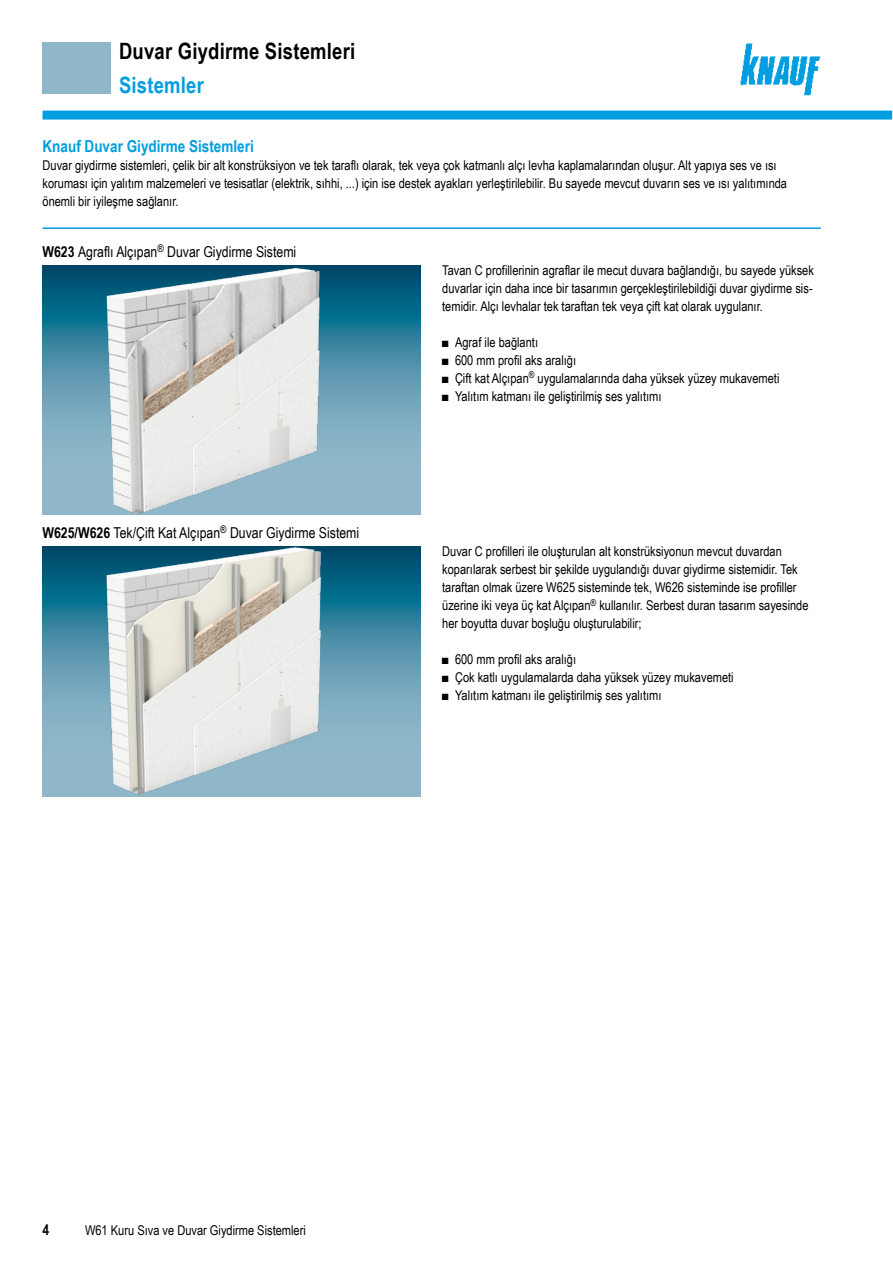
<style>
.page{position:relative;width:893px;height:1263px;background:#fff}
.page>*{position:absolute;margin:0;border:0;box-sizing:border-box;transform-origin:0 0}
.t1{font:700 22.5px "Arial Narrow";letter-spacing:.01em;color:#000}
.t2{font:700 22.5px "Arial Narrow";letter-spacing:.01em;color:#009ee0}
.t3{font:700 16.5px "Arial Narrow";color:#009ee0}
.t4{font:15px "Arial Narrow";color:#000}
.t5{font:700 15px "Arial Narrow";color:#000}
.t6{font:13.5px/18px "Arial Narrow";color:#000}
.s1{font-weight:700}
</style>
<div class="page">
<img style="left:740px;top:43px;width:81px;height:53px">
<div style="left:43px;top:111px;width:849px;height:9px;background:#009ee0"></div>
<img style="left:43px;top:265px;width:378px;height:250px">
<img style="left:43px;top:547px;width:378px;height:249px">
<hr style="left:43px;top:227px;width:778px;height:2px;background:#009ee0">
<div style="left:43px;top:43px;width:68px;height:51px;background:#8fb7c9"></div>
<h1 class="t1" style="left:119px;top:34px;width:238px">Duvar Giydirme Sistemleri</h1>
<h1 class="t2" style="left:119px;top:68px;width:86px">Sistemler</h1>
<p class="t3" style="left:43px;top:134px;width:213px">Knauf Duvar Giydirme Sistemleri</p>
<p class="t6" style="left:43px;top:156px;width:746px">Duvar giydirme sistemleri, çelik bir alt konstrüksiyon ve tek taraflı olarak, tek veya çok katmanlı alçı levha kaplamalarından oluşur. Alt yapıya ses ve ısı koruması için yalıtım malzemeleri ve tesisatlar (elektrik, sıhhi, ...) için ise destek ayakları yerleştirilebilir. Bu sayede mevcut duvarın ses ve ısı yalıtımında önemli bir iyileşme sağlanır.</p>
<p class="t4" style="left:43px;top:240px;width:255px"><span class="s1">W623</span> Agraflı Alçıpan<sup>®</sup> Duvar Giydirme Sistemi</p>
<p class="t4" style="left:43px;top:522px;width:318px"><span class="s1">W625/W626</span> Tek/Çift Kat Alçıpan<sup>®</sup> Duvar Giydirme Sistemi</p>
<p class="t6" style="left:442px;top:261px;width:373px;text-align:justify">Tavan C profillerinin agraflar ile mecut duvara bağlandığı, bu sayede yüksek duvarlar için daha ince bir tasarımın gerçekleştirilebildiği duvar giydirme sis&shy;temidir. Alçı levhalar tek taraftan tek veya çift kat olarak uygulanır.</p>
<p class="t6" style="left:442px;top:333px;width:97px">■ Agraf ile bağlantı</p>
<p class="t6" style="left:442px;top:351px;width:135px">■ 600 mm profil aks aralığı</p>
<p class="t6" style="left:442px;top:369px;width:339px">■ Çift kat Alçıpan<sup>®</sup> uygulamalarında daha yüksek yüzey mukavemeti</p>
<p class="t6" style="left:442px;top:387px;width:221px">■ Yalıtım katmanı ile geliştirilmiş ses yalıtımı</p>
<p class="t6" style="left:442px;top:542px;width:368px">Duvar C profilleri ile oluşturulan alt konstrüksiyonun mevcut duvardan koparılarak serbest bir şekilde uygulandığı duvar giydirme sistemidir. Tek taraftan olmak üzere W625 sisteminde tek, W626 sisteminde ise profiller üzerine iki veya üç kat Alçıpan<sup>®</sup> kullanılır. Serbest duran tasarım sayesinde her boyutta duvar boşluğu oluşturulabilir;</p>
<p class="t6" style="left:442px;top:650px;width:135px">■ 600 mm profil aks aralığı</p>
<p class="t6" style="left:442px;top:668px;width:293px">■ Çok katlı uygulamalarda daha yüksek yüzey mukavemeti</p>
<p class="t6" style="left:442px;top:686px;width:221px">■ Yalıtım katmanı ile geliştirilmiş ses yalıtımı</p>
<p class="t5" style="left:43px;top:1218px;width:8px">4</p>
<p class="t6" style="left:85px;top:1220px;width:222px">W61 Kuru Sıva ve Duvar Giydirme Sistemleri</p>
</div>
